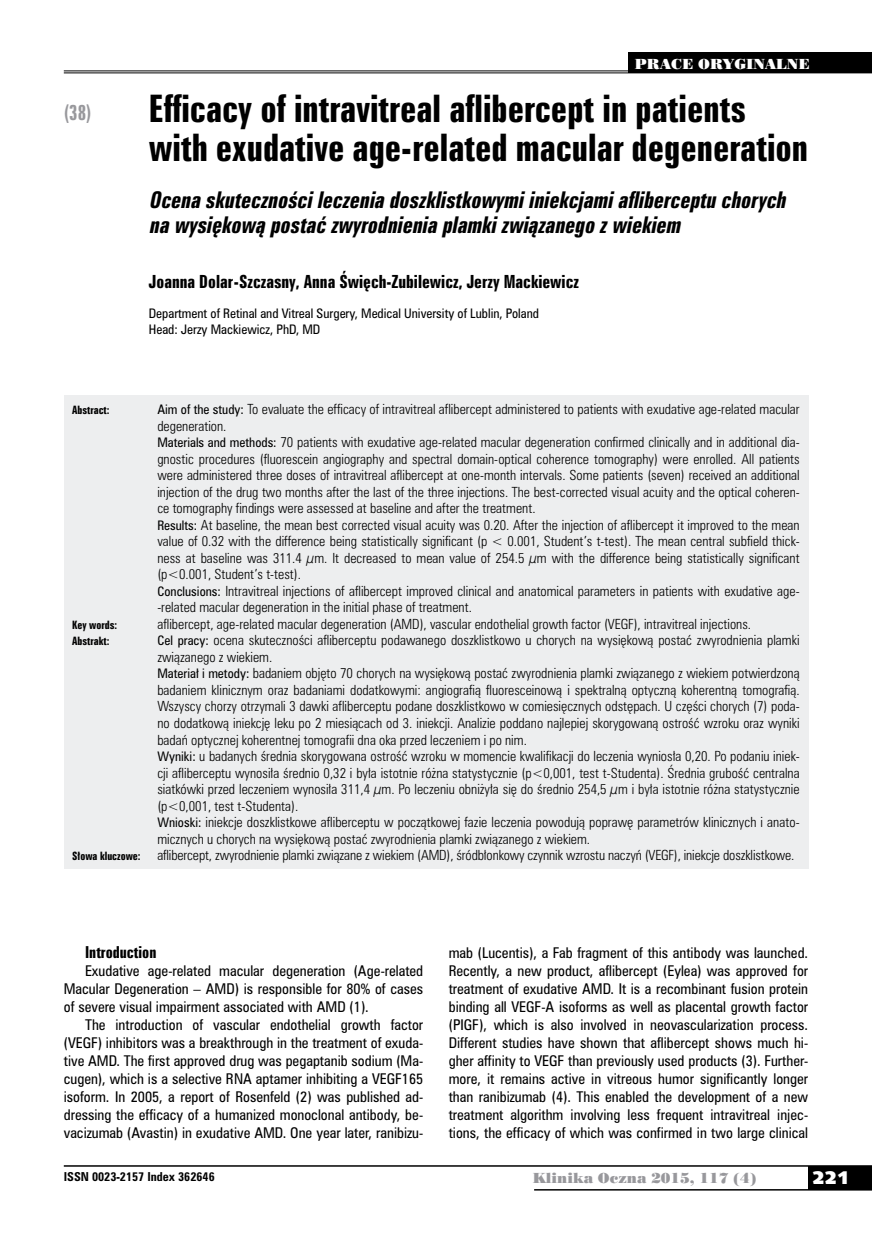
<style>
.page{position:relative;width:872px;height:1234px;background:#fff}
.page>*{position:absolute;margin:0;border:0;box-sizing:border-box;transform-origin:0 0}
.t1{font:34.5px/39px "Zurich Bd X Cn PL";color:#000}
.t2{font:italic 21px/25.5px "Zurich Bd X Cn PL";color:#000}
.t3{font:19.5px "Zurich Bd X Cn PL";color:#98989c;scale:.9 1}
.t4{font:18px "Humanst 531 U Blk PL";color:#fff}
.t5{font:16.5px "Zurich Bd X Cn PL";color:#000}
.t6{font:15px "Zurich Bd X Cn PL";color:#000}
.t7{font:13.5px/18px "Zurich Cn PL";color:#000;text-align:justify}
.t8{font:13.5px "Poster Bodoni PL";color:#98989c}
.t9{font:13.5px "Poster Bodoni PL";color:#fff}
.t10{font:12.75px/16.5px "Zurich Lt Cn PL";color:#000}
.t11{font:12px/16.5px "Zurich Cn PL";color:#000}
.t12{font:700 11.25px "Zurich Cn PL";color:#000}
.t13{font:10.5px "Zurich Bd X Cn PL";color:#000}
.s1{font-family:"Zurich Cn PL";font-size:12px}
</style>
<div class="page">
<div style="left:808px;top:1165px;width:64px;height:24px;background:#000"></div>
<hr style="left:64px;top:1164px;width:808px;height:2px;background:#000">
<hr style="left:534px;top:1188px;width:338px;height:2px;background:#000">
<div style="left:64px;top:395px;width:744px;height:473px;background:#edeeef"></div>
<hr style="left:64px;top:70px;width:808px;height:1px;background:#000">
<hr style="left:64px;top:72px;width:808px;height:1px;background:#000">
<div style="left:628px;top:53px;width:244px;height:20px;background:#000"></div>
<h3 class="t3" style="left:64px;top:100px;width:32px">(38)</h3>
<p class="t9" style="left:635px;top:55px;width:176px">PRACE ORYGINALNE</p>
<h1 class="t1" style="left:149px;top:89px;width:661px">Efficacy of intravitreal aflibercept in patients with exudative age-related macular degeneration</h1>
<h2 class="t2" style="left:149px;top:187px;width:643px">Ocenaskutecznościleczeniadoszklistkowymiiniekcjamiafliberceptu chorych nawysiękowąpostaćzwyrodnieniaplamkizwiązanego zwiekiem</h2>
<p class="t5" style="left:149px;top:271px;width:431px">Joanna Dolar-Szczasny, Anna Święch-Zubilewicz, Jerzy Mackiewicz</p>
<p class="t11" style="left:149px;top:304px;width:392px">Department of Retinal and Vitreal Surgery, Medical University of Lublin, Poland<br>Head: Jerzy Mackiewicz, PhD, MD</p>
<p class="t13" style="left:72px;top:403px;width:39px">Abstract:</p>
<p class="t10" style="left:157px;top:401px;width:644px"><span class="s1">Aim of the study:</span> To evaluate the efficacy of intravitreal aflibercept administered to patients with exudative age-related macular degeneration.<br><span class="s1">Materials and methods:</span> 70 patients with exudative age-related macular degeneration confirmed clinically and in additional dia&shy;gnostic procedures (fluorescein angiography and spectral domain-optical coherence tomography) were enrolled. All patients were administered three doses of intravitreal aflibercept at one-month intervals. Some patients (seven) received an additional injection of the drug two months after the last of the three injections. The best-corrected visual acuity and the optical coheren&shy;ce tomography findings were assessed at baseline and after the treatment.<br><span class="s1">Results:</span> At baseline, the mean best corrected visual acuity was 0.20. After the injection of aflibercept it improved to the mean value of 0.32 with the difference being statistically significant (p &lt; 0.001, Student’s t-test). The mean central subfield thick&shy;ness at baseline was 311.4 μm. It decreased to mean value of 254.5 μm with the difference being statistically significant (p&lt;0.001, Student’s t-test).<br><span class="s1">Conclusions:</span> Intravitreal injections of aflibercept improved clinical and anatomical parameters in patients with exudative age--related macular degeneration in the initial phase of treatment.</p>
<p class="t13" style="left:72px;top:618px;width:46px">Key words:</p>
<p class="t10" style="left:157px;top:615px;width:595px">aflibercept, age-related macular degeneration (AMD), vascular endothelial growth factor (VEGF), intravitreal injections.</p>
<p class="t13" style="left:72px;top:634px;width:39px">Abstrakt:</p>
<p class="t10" style="left:157px;top:632px;width:644px"><span class="s1">Cel pracy:</span> ocena skuteczności afliberceptu podawanego doszklistkowo u chorych na wysiękową postać zwyrodnienia plamki związanego z wiekiem.<br><span class="s1">Materiał i metody:</span> badaniem objęto 70 chorych na wysiękową postać zwyrodnienia plamki związanego z wiekiem potwierdzoną badaniem klinicznym oraz badaniami dodatkowymi: angiografią fluoresceinową i spektralną optyczną koherentną tomografią.<br>Wszyscy chorzy otrzymali 3 dawki afliberceptu podane doszklistkowo w comiesięcznych odstępach. U części chorych (7) poda&shy;no dodatkową iniekcję leku po 2 miesiącach od 3. iniekcji. Analizie poddano najlepiej skorygowaną ostrość wzroku oraz wyniki badań optycznej koherentnej tomografii dna oka przed leczeniem i po nim.<br><span class="s1">Wyniki:</span> u badanych średnia skorygowana ostrość wzroku w momencie kwalifikacji do leczenia wyniosła 0,20. Po podaniu iniek&shy;cji afliberceptu wynosiła średnio 0,32 i była istotnie różna statystycznie (p&lt;0,001, test t-Studenta). Średnia grubość centralna siatkówki przed leczeniem wynosiła 311,4 μm. Po leczeniu obniżyła się do średnio 254,5 μm i była istotnie różna statystycznie (p&lt;0,001, test t-Studenta).<br><span class="s1">Wnioski:</span> iniekcje doszklistkowe afliberceptu w początkowej fazie leczenia powodują poprawę parametrów klinicznych i anato&shy;micznych u chorych na wysiękową postać zwyrodnienia plamki związanego z wiekiem.</p>
<p class="t13" style="left:72px;top:849px;width:70px">Słowa kluczowe:</p>
<p class="t10" style="left:157px;top:846px;width:638px">aflibercept, zwyrodnienie plamki związane z wiekiem (AMD), śródbłonkowy czynnik wzrostu naczyń (VEGF), iniekcje doszklistkowe.</p>
<p class="t6" style="left:85px;top:942px;width:73px">Introduction</p>
<p class="t7" style="left:64px;top:961px;width:361px;text-indent:21px">Exudative age-related macular degeneration (Age-related Macular Degeneration – AMD) is responsible for 80% of cases of severe visual impairment associated with AMD (1).</p>
<p class="t7" style="left:64px;top:1015px;width:361px;text-indent:21px">The introduction of vascular endothelial growth factor (VEGF) inhibitors was a breakthrough in the treatment of exuda&shy;tive AMD. The first approved drug was pegaptanib sodium (Ma&shy;cugen), which is a selective RNA aptamer inhibiting a VEGF165 isoform. In 2005, a report of Rosenfeld (2) was published ad&shy;dressing the efficacy of a humanized monoclonal antibody, be&shy;vacizumab (Avastin) in exudative AMD. One year later, ranibizu-</p>
<p class="t7" style="left:449px;top:943px;width:361px">mab (Lucentis), a Fab fragment of this antibody was launched.<br>Recently, a new product, aflibercept (Eylea) was approved for treatment of exudative AMD. It is a recombinant fusion protein binding all VEGF-A isoforms as well as placental growth factor (PIGF), which is also involved in neovascularization process.<br>Different studies have shown that aflibercept shows much hi&shy;gher affinity to VEGF than previously used products (3). Further&shy;more, it remains active in vitreous humor significantly longer than ranibizumab (4). This enabled the development of a new treatment algorithm involving less frequent intravitreal injec&shy;tions, the efficacy of which was confirmed in two large clinical</p>
<p class="t12" style="left:64px;top:1168px;width:152px">ISSN 0023-2157 Index 362646</p>
<p class="t8" style="left:532px;top:1168px;width:225px">Klinika Oczna 2015, 117 (4)</p>
<h3 class="t4" style="left:812px;top:1165px;width:38px">221</h3>
</div>
